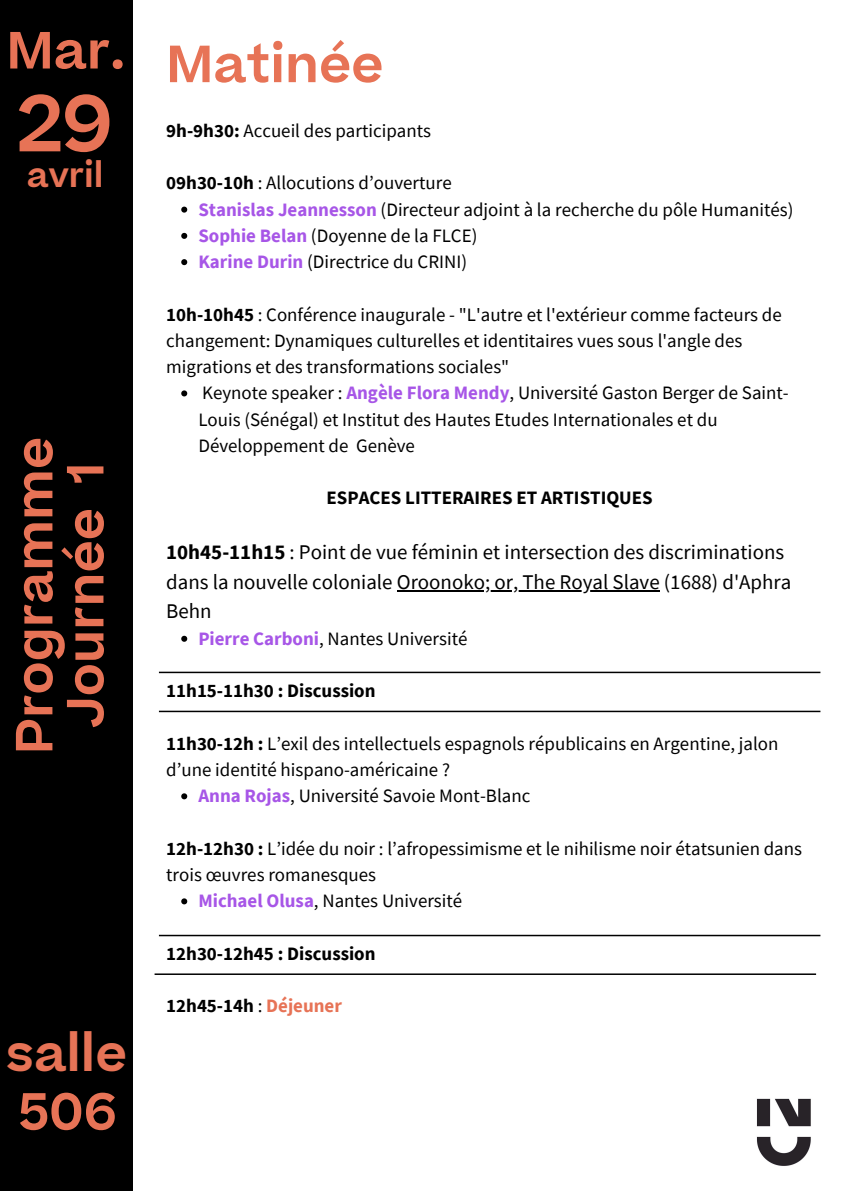
<style>
.page{position:relative;width:843px;height:1191px;background:#fff}
.page>*{position:absolute;margin:0;border:0;box-sizing:border-box;transform-origin:0 0}
.t1{font:600 77px "Beatrice";color:#e77356}
.t2{font:600 50px/51px "Beatrice";color:#e77356;text-align:center}
.t3{font:600 49px "Beatrice";color:#e77356}
.t4{font:600 33px "Beatrice";color:#e77356}
.t5{font:20.9px/29.2px "Source Sans Pro";color:#000}
.t6{font:18.9px/26.2px "Source Sans Pro";color:#000}
.t7{font:700 18.9px "Source Sans Pro";color:#000}
.s1{font-weight:700}
.s2{font-weight:700;color:#a756e7}
.s3{font-weight:400}
.s4{color:#e77356}
</style>
<div class="page">
<svg style="left:181px;top:206px;width:6px;height:6px"></svg>
<svg style="left:181px;top:233px;width:6px;height:6px"></svg>
<svg style="left:181px;top:259px;width:6px;height:6px"></svg>
<svg style="left:181px;top:390px;width:6px;height:6px"></svg>
<hr style="left:396px;top:590px;width:263px;height:1px;background:#000">
<svg style="left:181px;top:635px;width:6px;height:6px"></svg>
<svg style="left:181px;top:793px;width:6px;height:6px"></svg>
<svg style="left:181px;top:898px;width:6px;height:6px"></svg>
<div style="left:0;top:0;width:133px;height:1190px;background:#000"></div>
<img style="left:756px;top:1098px;width:55px;height:68px">
<hr style="left:159px;top:934px;width:661px;height:2px;background:#000">
<hr style="left:154px;top:973px;width:661px;height:1px;background:#000">
<hr style="left:159px;top:710px;width:661px;height:2px;background:#000">
<hr style="left:159px;top:671px;width:661px;height:2px;background:#000">
<p class="t2" style="left:7px;top:31px;width:120px">Mar.</p>
<p class="t1" style="left:17px;top:95px;width:98px">29</p>
<p class="t4" style="left:27px;top:163px;width:78px">avril</p>
<p class="t2" style="left:15px;top:754px;width:318px;rotate:-90deg">Programme<br>Journée 1</p>
<p class="t3" style="left:7px;top:1035px;width:122px">salle</p>
<p class="t2" style="left:19px;top:1092px;width:99px">506</p>
<h4 class="t2" style="left:166px;top:45px;width:218px">Matinée</h4>
<h1 class="t6" style="left:166px;top:117px;width:266px"><span class="s1">9h-9h30:</span> Accueil des participants</h1>
<p class="t6" style="left:166px;top:169px;width:287px"><span class="s1">09h30-10h</span> : Allocutions d’ouverture</p>
<h2 class="t6" style="left:198px;top:196px;width:596px"><span class="s2">Stanislas Jeannesson</span> (Directeur adjoint à la recherche du pôle Humanités)</h2>
<h1 class="t6" style="left:198px;top:222px;width:280px"><span class="s2">Sophie Belan</span> (Doyenne de la FLCE)</h1>
<h1 class="t6" style="left:198px;top:248px;width:270px"><span class="s2">Karine Durin</span> (Directrice du CRINI)</h1>
<h1 class="t6" style="left:166px;top:301px;width:617px"><span class="s1">10h-10h45</span> : Conférence inaugurale - "L'autre et l'extérieur comme facteurs de changement: Dynamiques culturelles et identitaires vues sous l'angle des migrations et des transformations sociales"</h1>
<h1 class="t6" style="left:198px;top:379px;width:591px">Keynote speaker : <span class="s2">Angèle Flora Mendy</span>, Université Gaston Berger de Saint-<br>Louis (Sénégal) et Institut des Hautes Etudes Internationales et du<br>Développement de Genève</h1>
<p class="t7" style="left:326px;top:486px;width:327px">ESPACES LITTERAIRES ET ARTISTIQUES</p>
<p class="t5" style="left:166px;top:537px;width:626px"><span class="s1">10h45-11h15</span> : Point de vue féminin et intersection des discriminations dans la nouvelle coloniale Oroonoko; or, The Royal Slave (1688) d'Aphra</p>
<p class="t5" style="left:166px;top:595px;width:47px">Behn</p>
<p class="t6" style="left:198px;top:625px;width:270px"><span class="s2">Pierre Carboni</span>, Nantes Université</p>
<p class="t7" style="left:166px;top:678px;width:211px">11h15-11h30 : Discussion</p>
<p class="t6" style="left:166px;top:730px;width:613px"><span class="s1">11h30-12h :</span> L’exil des intellectuels espagnols républicains en Argentine, jalon</p>
<p class="t6" style="left:198px;top:756px;width:333px;text-indent:-32px">d’une identité hispano-américaine ?<br><span class="s2">Anna Rojas</span>, Université Savoie Mont-Blanc</p>
<p class="t6" style="left:166px;top:835px;width:637px"><span class="s1">12h-12h30 :</span> L’idée du noir : l’afropessimisme et le nihilisme noir étatsunien dans</p>
<p class="t6" style="left:198px;top:861px;width:265px;text-indent:-32px">trois œuvres romanesques<br><span class="s2">Michael Olusa</span>, Nantes Université</p>
<h3 class="t7" style="left:166px;top:941px;width:211px">12h30-12h45 : Discussion</h3>
<p class="t7" style="left:166px;top:993px;width:177px">12h45-14h <span class="s3">:</span> <span class="s4">Déjeuner</span></p>
</div>
